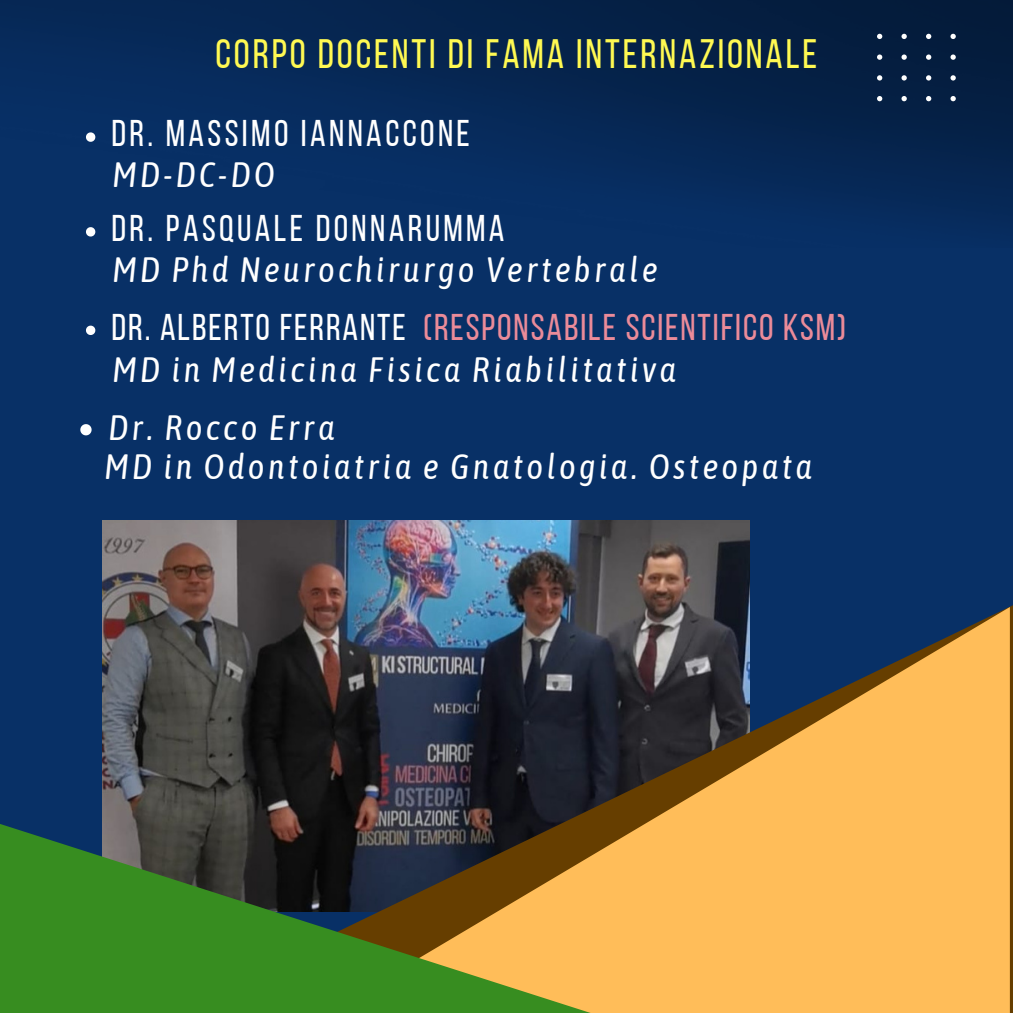
<style>
.page{position:relative;width:1013px;height:1013px;background:#fff}
.page>*{position:absolute;margin:0;border:0;box-sizing:border-box;transform-origin:0 0}
.t1{font:41px "Bebas Neue";letter-spacing:.07em;color:#fff952}
.t2{font:37.12px "Bebas Neue";letter-spacing:.05em;color:#eb8b99}
.t3{font:37.12px "Bebas Neue";letter-spacing:.09em;color:#fff}
.t4{font:italic 35.12px "Asap Condensed";letter-spacing:.09em;color:#fff}
.s1{color:#fff}
</style>
<div class="page">
<div style="left:0;top:0;width:1012px;height:1012px;background:#083066"></div>
<img style="left:102px;top:520px;width:647px;height:78px">
<img style="left:102px;top:598px;width:910px;height:279px">
<svg style="left:102px;top:607px;width:907px;height:216px"></svg>
<svg style="left:0;top:823px;width:1010px;height:189px"></svg>
<img style="left:0;top:0;width:1012px;height:237px">
<svg style="left:877px;top:34px;width:78px;height:67px"></svg>
<svg style="left:86px;top:132px;width:9px;height:10px"></svg>
<svg style="left:86px;top:227px;width:9px;height:9px"></svg>
<svg style="left:86px;top:325px;width:9px;height:10px"></svg>
<svg style="left:80px;top:424px;width:12px;height:11px"></svg>
<p class="t1" style="left:215px;top:37px;width:603px">CORPO DOCENTI DI FAMA INTERNAZIONALE</p>
<p class="t3" style="left:111px;top:119px;width:360px">DR. MASSIMO IANNACCONE</p>
<p class="t4" style="left:112px;top:154px;width:164px">MD-DC-DO</p>
<p class="t3" style="left:111px;top:213px;width:394px">DR. PASQUALE DONNARUMMA</p>
<p class="t4" style="left:112px;top:250px;width:547px">MD Phd Neurochirurgo Vertebrale</p>
<p class="t2" style="left:111px;top:312px;width:736px"><span class="s1">DR. ALBERTO FERRANTE</span> (RESPONSABILE SCIENTIFICO KSM)</p>
<p class="t4" style="left:112px;top:349px;width:565px">MD in Medicina Fisica Riabilitativa</p>
<p class="t4" style="left:108px;top:407px;width:228px">Dr. Rocco Erra</p>
<p class="t4" style="left:104px;top:445px;width:709px">MD in Odontoiatria e Gnatologia. Osteopata</p>
</div>
